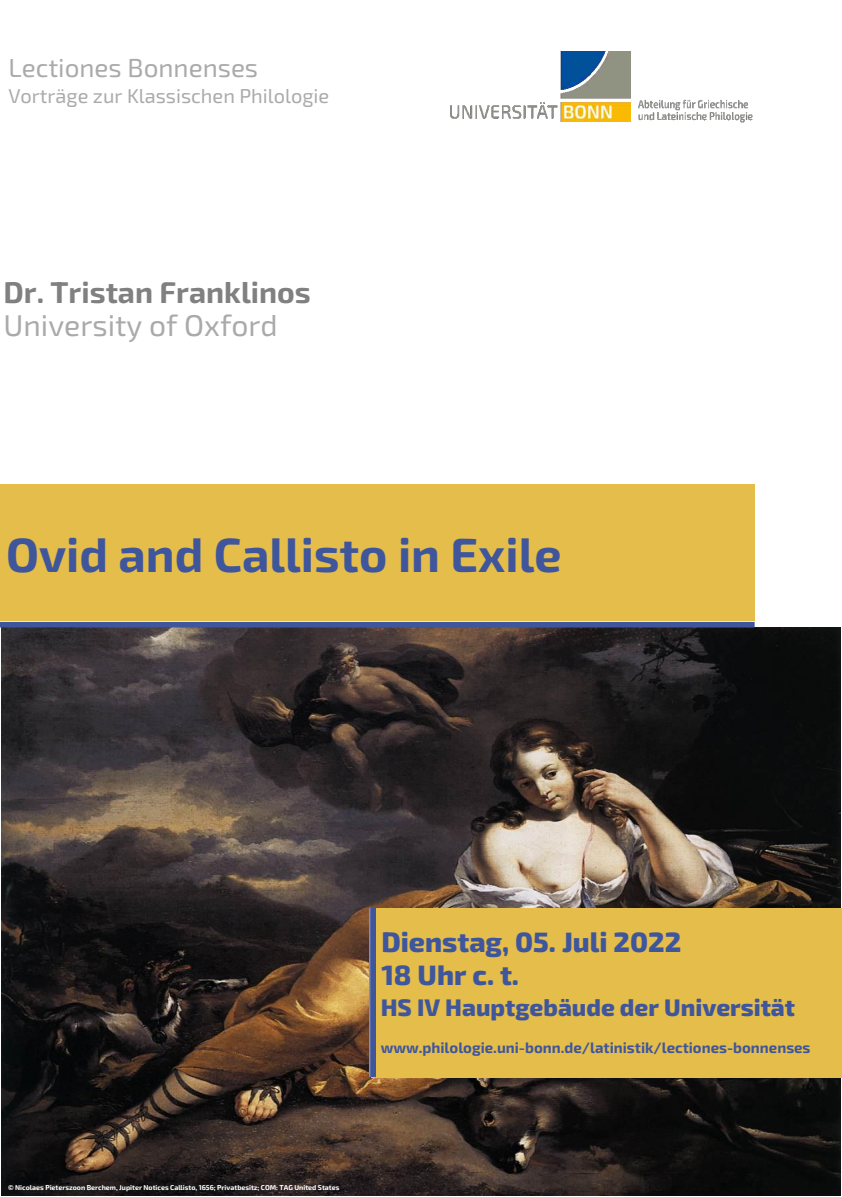
<style>
.page{position:relative;width:842px;height:1197px;background:#fff}
.page>*{position:absolute;margin:0;border:0;box-sizing:border-box;transform-origin:0 0}
.t1{font:700 48px "Exo 2";color:#3f569c}
.t2{font:700 30px "Exo 2";color:#808080}
.t3{font:30px "Exo 2";color:#aaa}
.t4{font:800 28px/33.6px "Exo 2";color:#3f569c}
.t5{font:26px "Exo 2";color:#aaa}
.t6{font:800 24px "Exo 2";color:#3f569c}
.t7{font:20px "Exo 2";color:#aaa}
.t8{font:700 15px "Exo 2";color:#3f569c}
.t9{font:700 7px "Exo 2";color:#fff}
</style>
<div class="page">
<img style="left:1px;top:627px;width:840px;height:568px">
<div style="left:371px;top:908px;width:471px;height:169px;background:#e4bd4a"></div>
<div style="left:0;top:484px;width:754px;height:137px;background:#e4bd4a"></div>
<img style="left:638px;top:99px;width:115px;height:24px">
<img style="left:450px;top:52px;width:180px;height:70px">
<div style="left:0;top:621px;width:755px;height:6px;background:#3f569c"></div>
<img style="left:369px;top:907px;width:6px;height:169px">
<h3 class="t5" style="left:8px;top:52px;width:251px">Lectiones Bonnenses</h3>
<h3 class="t7" style="left:8px;top:84px;width:322px">Vorträge zur Klassischen Philologie</h3>
<h2 class="t2" style="left:4px;top:275px;width:309px">Dr. Tristan Franklinos</h2>
<h2 class="t3" style="left:4px;top:304px;width:276px">University of Oxford</h2>
<h1 class="t1" style="left:6px;top:521px;width:557px">Ovid and Callisto in Exile</h1>
<h3 class="t4" style="left:381px;top:924px;width:301px">Dienstag, 05. Juli 2022<br>18 Uhr c. t.</h3>
<h3 class="t6" style="left:381px;top:992px;width:416px">HS IV Hauptgebäude der Universität</h3>
<h3 class="t8" style="left:381px;top:1038px;width:431px">www.philologie.uni-bonn.de/latinistik/lectiones-bonnenses</h3>
<p class="t9" style="left:8px;top:1182px;width:333px">© Nicolaes Pieterszoon Berchem, Jupiter Notices Callisto, 1656; Privatbesitz; COM: TAG United States</p>
</div>
